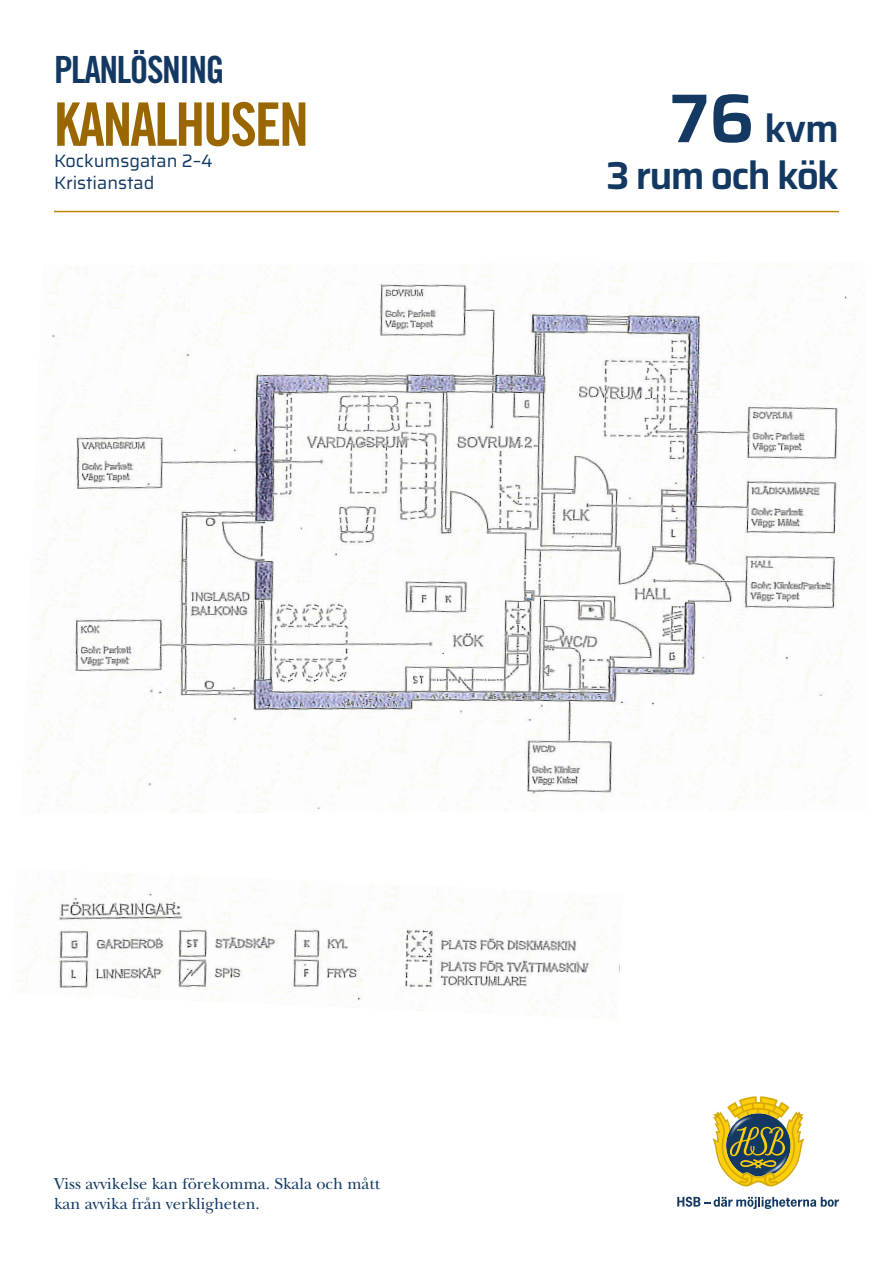
<style>
.page{position:relative;width:893px;height:1263px;background:#fff}
.page>*{position:absolute;margin:0;border:0;box-sizing:border-box;transform-origin:0 0}
.t1{font:60px "Trade Gothic Bold Cond Twenty";letter-spacing:-.04em;color:#960}
.t2{font:600 39px "Saira";letter-spacing:-.045em;color:#133962}
.t3{font:37.5px "Trade Gothic Bold Cond Twenty";letter-spacing:-.04em;color:#133962}
.t4{font:18px "Saira";color:#133962}
.t5{font:16.5px/19.8px "New Baskerville";color:#133962}
.s1{font-size:69px}
</style>
<div class="page">
<img style="left:18px;top:870px;width:602px;height:149px">
<svg style="left:712px;top:1096px;width:92px;height:91px"></svg>
<svg style="left:677px;top:1197px;width:162px;height:12px"></svg>
<img style="left:726px;top:1113px;width:65px;height:66px">
<hr style="left:54px;top:211px;width:785px;height:1px;background:#be8808">
<img style="left:28px;top:262px;width:837px;height:552px">
<p class="t3" style="left:54px;top:47px;width:172px">PLANLÖSNING</p>
<p class="t1" style="left:54px;top:88px;width:256px">KANALHUSEN</p>
<p class="t4" style="left:54px;top:148px;width:160px">Kockumsgatan 2–4</p>
<p class="t4" style="left:54px;top:169px;width:102px">Kristianstad</p>
<p class="t2" style="left:670px;top:99px;width:171px"><span class="s1">76</span> kvm</p>
<p class="t2" style="left:606px;top:145px;width:234px">3 rum och kök</p>
<p class="t5" style="left:54px;top:1174px;width:328px">Viss avvikelse kan förekomma. Skala och mått kan avvika från verkligheten.</p>
</div>
